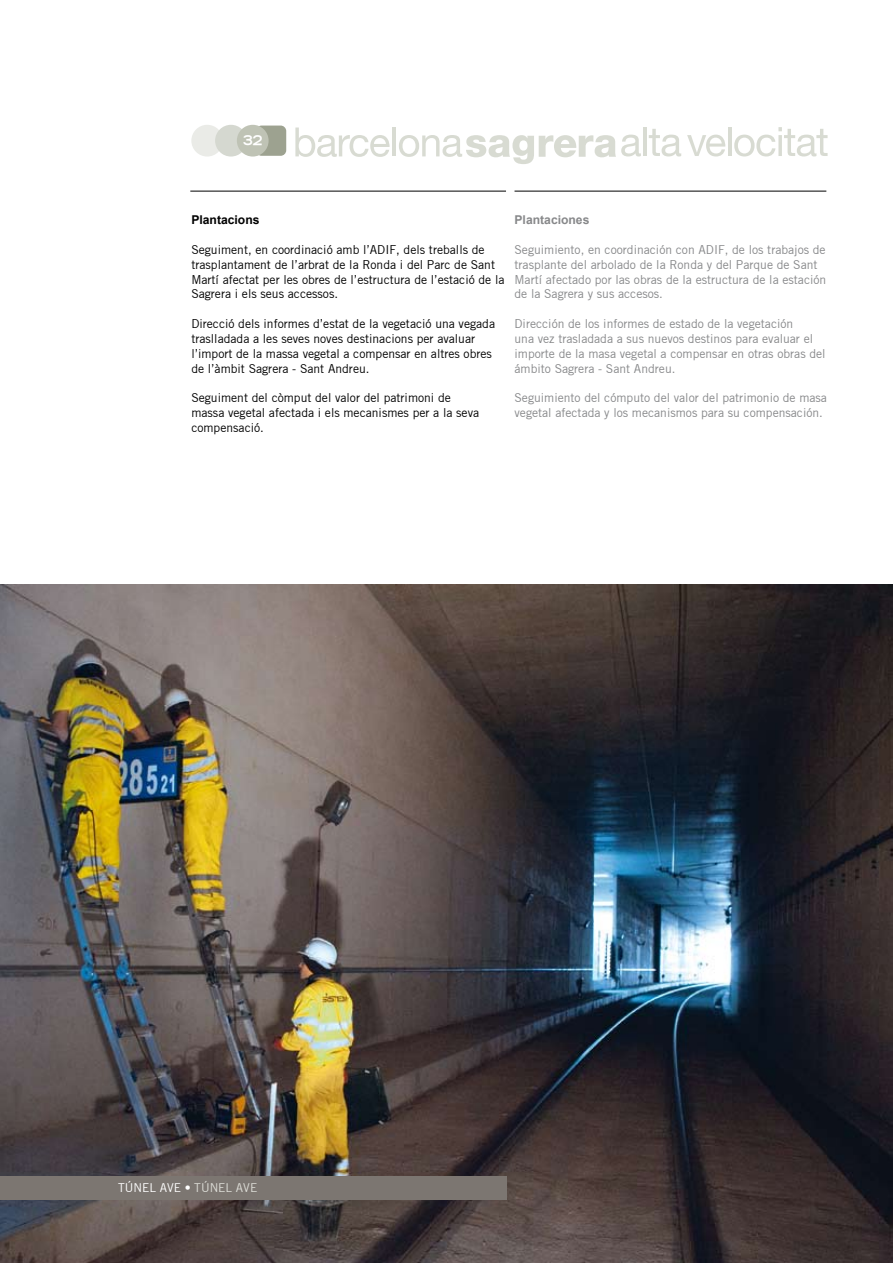
<style>
.page{position:relative;width:893px;height:1263px;background:#fff}
.page>*{position:absolute;margin:0;border:0;box-sizing:border-box;transform-origin:0 0}
.t1{font:13.5px "Trade Gothic LH Bold Extended";color:#fff}
.t2{font:12.15px/14.9px "Trade Gothic";color:#000}
.t3{font:12.15px/14.9px "Trade Gothic";color:#87888a}
.t4{font:700 12.15px "Arial";color:#87888a}
.t5{font:700 12.15px "Arial";color:#000}
.t6{font:12px "Trade Gothic";color:#fff}
.s1{color:#deded8}
</style>
<div class="page">
<div style="left:256px;top:126px;width:30px;height:30px;background:#9da290;border-radius:6px"></div>
<div style="left:191px;top:125px;width:32px;height:32px;background:#eaebe7;border-radius:50%"></div>
<div style="left:215px;top:125px;width:32px;height:32px;background:#d5d8d0;border-radius:50%"></div>
<div style="left:237px;top:125px;width:32px;height:32px;background:#bfc3b5;border-radius:50%"></div>
<hr style="left:643px;top:127px;width:4px;height:29px;background:#d8dbd2">
<svg style="left:649px;top:129px;width:32px;height:27px"></svg>
<svg style="left:687px;top:135px;width:38px;height:21px"></svg>
<hr style="left:728px;top:127px;width:3px;height:29px;background:#bfc3b5">
<svg style="left:734px;top:127px;width:94px;height:29px"></svg>
<svg style="left:295px;top:127px;width:95px;height:30px"></svg>
<hr style="left:392px;top:127px;width:4px;height:29px;background:#d8dbd2">
<svg style="left:399px;top:135px;width:242px;height:29px"></svg>
<hr style="left:190px;top:191px;width:316px;height:1px;background:#000">
<hr style="left:514px;top:191px;width:312px;height:1px;background:#000">
<img style="left:0;top:585px;width:893px;height:678px">
<div style="left:0;top:1176px;width:506px;height:24px;background:#7c7671"></div>
<p class="t1" style="left:243px;top:132px;width:21px">32</p>
<p class="t5" style="left:191px;top:212px;width:70px">Plantacions</p>
<p class="t2" style="left:191px;top:242px;width:315px">Seguiment, en coordinació amb l’ADIF, dels treballs de trasplantament de l’arbrat de la Ronda i del Parc de Sant Martí afectat per les obres de l’estructura de l’estació de la Sagrera i els seus accessos.</p>
<p class="t2" style="left:191px;top:316px;width:305px">Direcció dels informes d’estat de la vegetació una vegada traslladada a les seves noves destinacions per avaluar l’import de la massa vegetal a compensar en altres obres de l’àmbit Sagrera - Sant Andreu.</p>
<p class="t2" style="left:191px;top:390px;width:289px">Seguiment del còmput del valor del patrimoni de massa vegetal afectada i els mecanismes per a la seva compensació.</p>
<p class="t4" style="left:514px;top:212px;width:76px">Plantaciones</p>
<p class="t3" style="left:514px;top:242px;width:313px">Seguimiento, en coordinación con ADIF, de los trabajos de trasplante del arbolado de la Ronda y del Parque de Sant Martí afectado por las obras de la estructura de la estación de la Sagrera y sus accesos.</p>
<p class="t3" style="left:514px;top:316px;width:313px">Dirección de los informes de estado de la vegetación<br>una vez trasladada a sus nuevos destinos para evaluar el importe de la masa vegetal a compensar en otras obras del ámbito Sagrera - Sant Andreu.</p>
<p class="t3" style="left:514px;top:390px;width:314px">Seguimiento del cómputo del valor del patrimonio de masa vegetal afectada y los mecanismos para su compensación.</p>
<p class="t6" style="left:118px;top:1181px;width:141px">TÚNEL AVE • <span class="s1">TÚNEL AVE</span></p>
</div>
